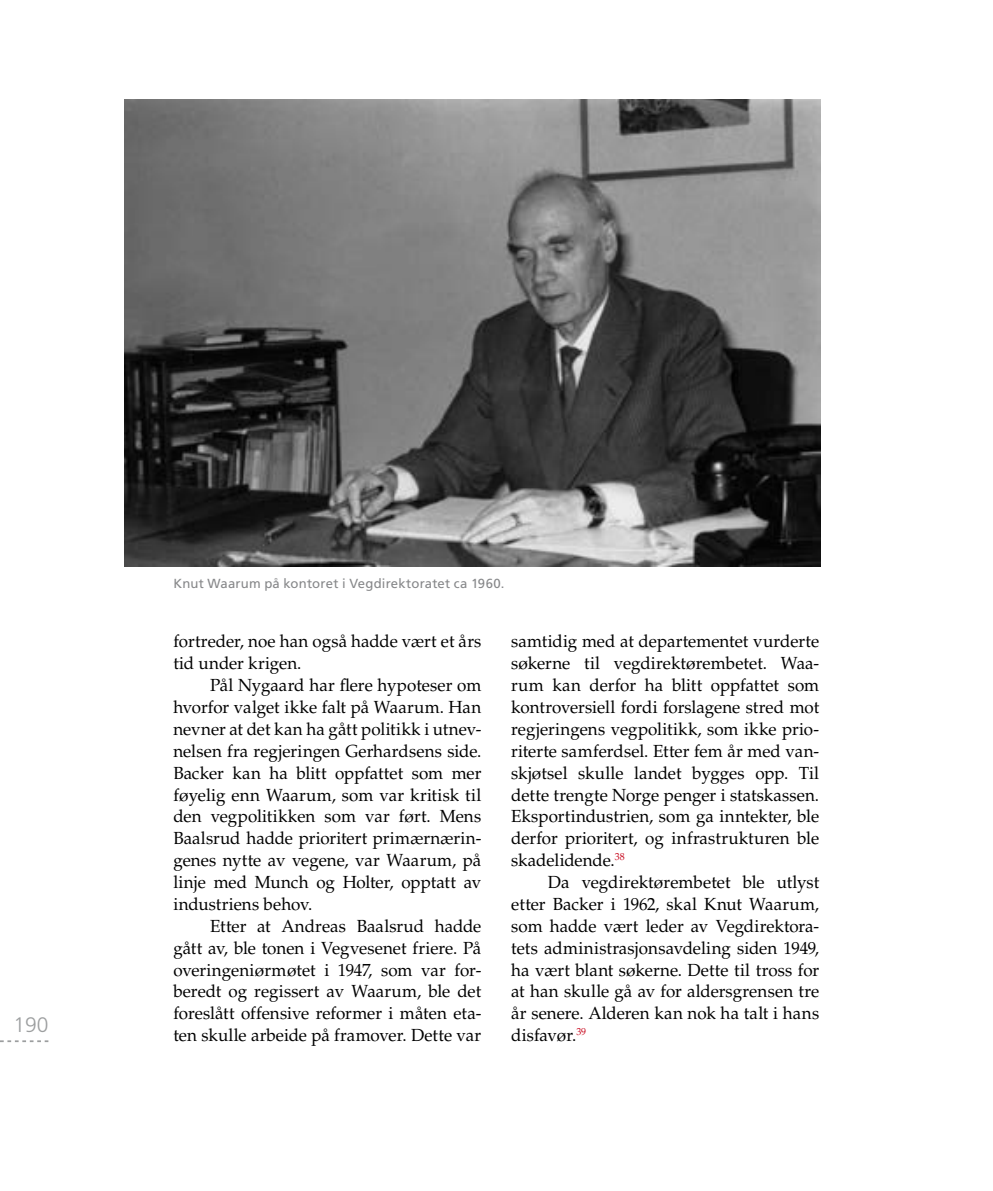
<style>
.page{position:relative;width:993px;height:1191px;background:#fff}
.page>*{position:absolute;margin:0;border:0;box-sizing:border-box;transform-origin:0 0}
.t1{font:300 21px "Frutiger LT Std";color:#9c9e9f}
.t2{font:17.5px/21.9px "Palatino LT Std";letter-spacing:.005em;color:#000;text-align:justify}
.t3{font:13.12px "Frutiger LT Std";letter-spacing:.015em;color:#87888a}
</style>
<div class="page">
<svg style="left:0;top:1040px;width:48px;height:2px"></svg>
<img style="left:125px;top:99px;width:694px;height:467px">
<p class="t1" style="left:13px;top:1013px;width:37px">190</p>
<p class="t3" style="left:173px;top:575px;width:332px">Knut Waarum på kontoret i Vegdirektoratet ca 1960.</p>
<p class="t2" style="left:173px;top:631px;width:309px">fortreder, noe han også hadde vært et års tid under krigen.</p>
<p class="t2" style="left:173px;top:674px;width:309px;text-indent:37px">Pål Nygaard har flere hypoteser om hvorfor valget ikke falt på Waarum. Han nevner at det kan ha gått politikk i utnev&shy;nelsen fra regjeringen Gerhardsens side.<br>Backer kan ha blitt oppfattet som mer føyelig enn Waarum, som var kritisk til den vegpolitikken som var ført. Mens Baalsrud hadde prioritert primærnærin&shy;genes nytte av vegene, var Waarum, på linje med Munch og Holter, opptatt av industriens behov.</p>
<p class="t2" style="left:173px;top:915px;width:309px;text-indent:37px">Etter at Andreas Baalsrud hadde gått av, ble tonen i Vegvesenet friere. På overingeniørmøtet i 1947, som var for&shy;beredt og regissert av Waarum, ble det foreslått offensive reformer i måten eta&shy;ten skulle arbeide på framover. Dette var</p>
<p class="t2" style="left:511px;top:631px;width:309px">samtidig med at departementet vurderte søkerne til vegdirektørembetet. Waa&shy;rum kan derfor ha blitt oppfattet som kontroversiell fordi forslagene stred mot regjeringens vegpolitikk, som ikke prio&shy;riterte samferdsel. Etter fem år med van&shy;skjøtsel skulle landet bygges opp. Til dette trengte Norge penger i statskassen.<br>Eksportindustrien, som ga inntekter, ble derfor prioritert, og infrastrukturen ble skadelidende.<sup>38</sup></p>
<p class="t2" style="left:511px;top:871px;width:309px;text-indent:37px">Da vegdirektørembetet ble utlyst etter Backer i 1962, skal Knut Waarum, som hadde vært leder av Vegdirektora&shy;tets administrasjonsavdeling siden 1949, ha vært blant søkerne. Dette til tross for at han skulle gå av for aldersgrensen tre år senere. Alderen kan nok ha talt i hans disfavør.<sup>39</sup></p>
</div>
